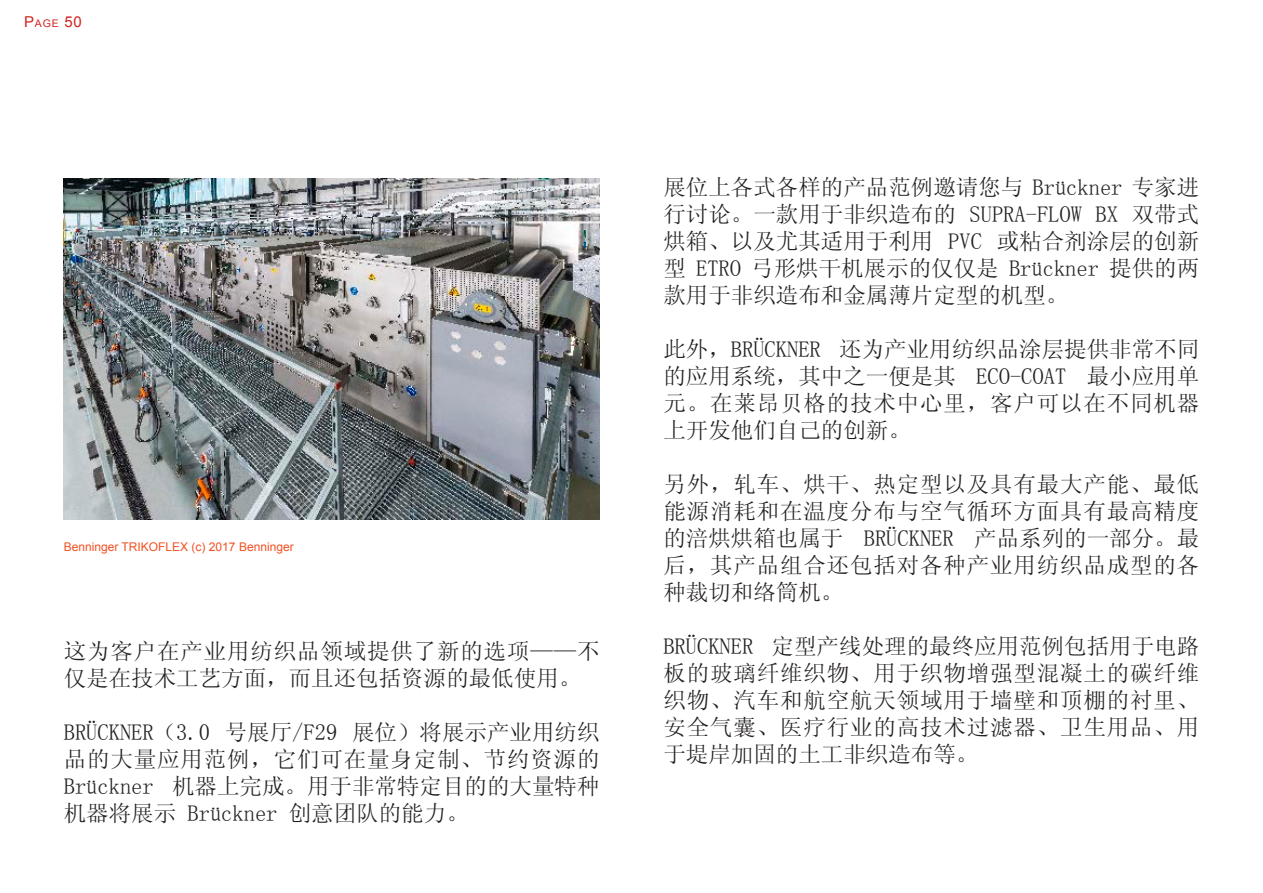
<style>
.page{position:relative;width:1263px;height:893px;background:#fff}
.page>*{position:absolute;margin:0;border:0;box-sizing:border-box;transform-origin:0 0}
.t1{font:22.5px/27px "Sim Sun";color:#231f20;text-align:justify}
.t2{font:22.5px/27px "Sim Sun";letter-spacing:.02em;color:#231f20}
.t3{font:15px "Arial";color:#d2231e}
.t4{font:12px "Arial";color:#f15122}
.s1{font-size:10.5px}
</style>
<div class="page">
<img style="left:64px;top:179px;width:536px;height:341px">
<p class="t3" style="left:24px;top:12px;width:59px">P<span class="s1">age</span> 50</p>
<p class="t4" style="left:64px;top:538px;width:231px">Benninger TRIKOFLEX (c) 2017 Benninger</p>
<p class="t2" style="left:64px;top:637px;width:537px">这为客户在产业用纺织品领域提供了新的选项——不仅是在技术工艺方面，而且还包括资源的最低使用。</p>
<p class="t1" style="left:64px;top:718px;width:537px">BRÜCKNER（3.0 号展厅/F29 展位）将展示产业用纺织品的大量应用范例，它们可在量身定制、节约资源的Brückner 机器上完成。用于非常特定目的的大量特种机器将展示 Brückner 创意团队的能力。</p>
<p class="t1" style="left:663px;top:173px;width:537px">展位上各式各样的产品范例邀请您与 Brückner 专家进行讨论。一款用于非织造布的 SUPRA-FLOW BX 双带式烘箱、以及尤其适用于利用 PVC 或粘合剂涂层的创新型 ETRO 弓形烘干机展示的仅仅是 Brückner 提供的两款用于非织造布和金属薄片定型的机型。</p>
<p class="t1" style="left:663px;top:335px;width:537px">此外，BRÜCKNER 还为产业用纺织品涂层提供非常不同的应用系统，其中之一便是其 ECO-COAT 最小应用单元。在莱昂贝格的技术中心里，客户可以在不同机器上开发他们自己的创新。</p>
<p class="t1" style="left:663px;top:470px;width:537px">另外，轧车、烘干、热定型以及具有最大产能、最低能源消耗和在温度分布与空气循环方面具有最高精度的涪烘烘箱也属于 BRÜCKNER 产品系列的一部分。最后，其产品组合还包括对各种产业用纺织品成型的各种裁切和络筒机。</p>
<p class="t1" style="left:663px;top:632px;width:537px">BRÜCKNER 定型产线处理的最终应用范例包括用于电路板的玻璃纤维织物、用于织物增强型混凝土的碳纤维织物、汽车和航空航天领域用于墙壁和顶棚的衬里、安全气囊、医疗行业的高技术过滤器、卫生用品、用于堤岸加固的土工非织造布等。</p>
</div>
